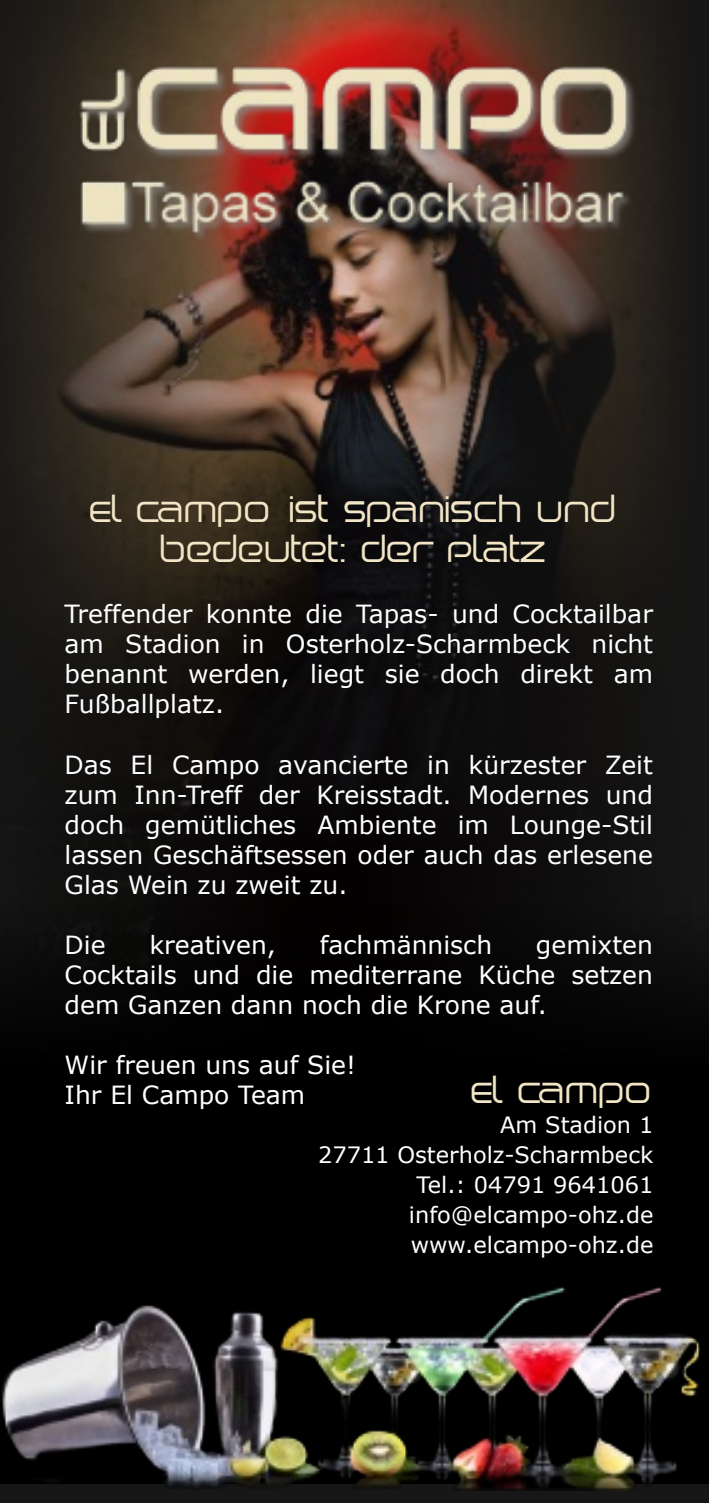
<style>
.page{position:relative;width:709px;height:1503px;background:#fff}
.page>*{position:absolute;margin:0;border:0;box-sizing:border-box;transform-origin:0 0}
.t1{font:35px/40px "Birdman";letter-spacing:-.035em;color:#f2e5c6;text-align:center}
.t2{font:25px/30px "Verdana";color:#fff;text-align:justify}
.t3{font:22.5px/30px "Verdana";color:#fff;text-align:right}
</style>
<div class="page">
<img style="left:0;top:0;width:709px;height:1278px">
<img style="left:27px;top:15px;width:653px;height:320px">
<img style="left:0;top:1278px;width:709px;height:212px">
<h1 class="t1" style="left:90px;top:493px;width:530px">EL CAMPO IST SPANISCH UND<br>BEDEUTET: DER PLATZ</h1>
<p class="t2" style="left:65px;top:598px;width:590px">Treffender konnte die Tapas- und Cocktailbar am Stadion in Osterholz-Scharmbeck nicht benannt werden, liegt sie doch direkt am Fußballplatz.</p>
<p class="t2" style="left:65px;top:748px;width:590px">Das El Campo avancierte in kürzester Zeit zum Inn-Treff der Kreisstadt. Modernes und doch gemütliches Ambiente im Lounge-Stil lassen Geschäftsessen oder auch das erlesene Glas Wein zu zweit zu.</p>
<p class="t2" style="left:65px;top:928px;width:42px">Die</p>
<p class="t2" style="left:149px;top:928px;width:128px">kreativen,</p>
<p class="t2" style="left:320px;top:928px;width:174px">fachmännisch</p>
<p class="t2" style="left:65px;top:928px;width:590px;text-indent:471px">gemixten Cocktails und die mediterrane Küche setzen dem Ganzen dann noch die Krone auf.</p>
<p class="t2" style="left:65px;top:1048px;width:293px">Wir freuen uns auf Sie!<br>Ihr El Campo Team</p>
<h1 class="t1" style="left:471px;top:1073px;width:184px">EL CAMPO</h1>
<p class="t3" style="left:318px;top:1108px;width:337px">Am Stadion 1<br>27711 Osterholz-Scharmbeck<br>Tel.: 04791 9641061 info@elcampo-ohz.de www.elcampo-ohz.de</p>
</div>
